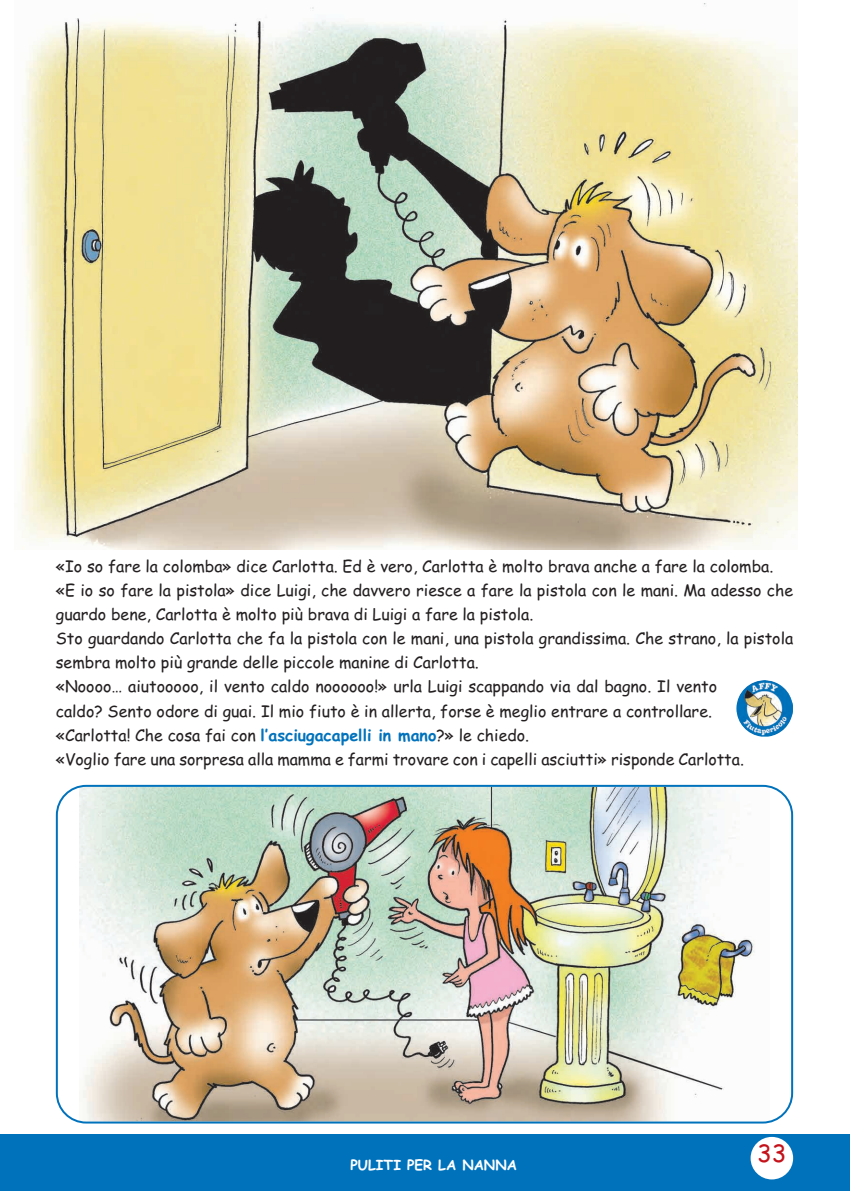
<style>
.page{position:relative;width:850px;height:1191px;background:#fff}
.page>*{position:absolute;margin:0;border:0;box-sizing:border-box;transform-origin:0 0}
.t1{font:24px "Comic Sans MS";color:#c4121a}
.t2{font:16px/24px "Comic Sans MS";color:#231f20}
.t3{font:14px "Comic Sans MS Bold OTF";color:#fff}
.s1{font-weight:700;color:#0072bc}
</style>
<div class="page">
<div style="left:0;top:1133px;width:850px;height:57px;background:#0072bc"></div>
<div style="left:750px;top:1136px;width:43px;height:43px;background:#fff;border-radius:50%"></div>
<img style="left:20px;top:3px;width:778px;height:546px">
<img style="left:56px;top:784px;width:737px;height:339px">
<img style="left:736px;top:680px;width:57px;height:56px">
<p class="t2" style="left:56px;top:556px;width:739px">«Io so fare la colomba» dice Carlotta. Ed è vero, Carlotta è molto brava anche a fare la colomba. «E io so fare la pistola» dice Luigi, che davvero riesce a fare la pistola con le mani. Ma adesso che guardo bene, Carlotta è molto più brava di Luigi a fare la pistola.<br>Sto guardando Carlotta che fa la pistola con le mani, una pistola grandissima. Che strano, la pistola sembra molto più grande delle piccole manine di Carlotta.<br>«Noooo… aiutooooo, il vento caldo noooooo!» urla Luigi scappando via dal bagno. Il vento<br>caldo? Sento odore di guai. Il mio fiuto è in allerta, forse è meglio entrare a controllare.<br>«Carlotta! Che cosa fai con <span class="s1">l’asciugacapelli in mano</span>?» le chiedo.<br>«Voglio fare una sorpresa alla mamma e farmi trovare con i capelli asciutti» risponde Carlotta.</p>
<p class="t3" style="left:350px;top:1157px;width:168px">PULITI PER LA NANNA</p>
<h1 class="t1" style="left:757px;top:1143px;width:31px">33</h1>
</div>
